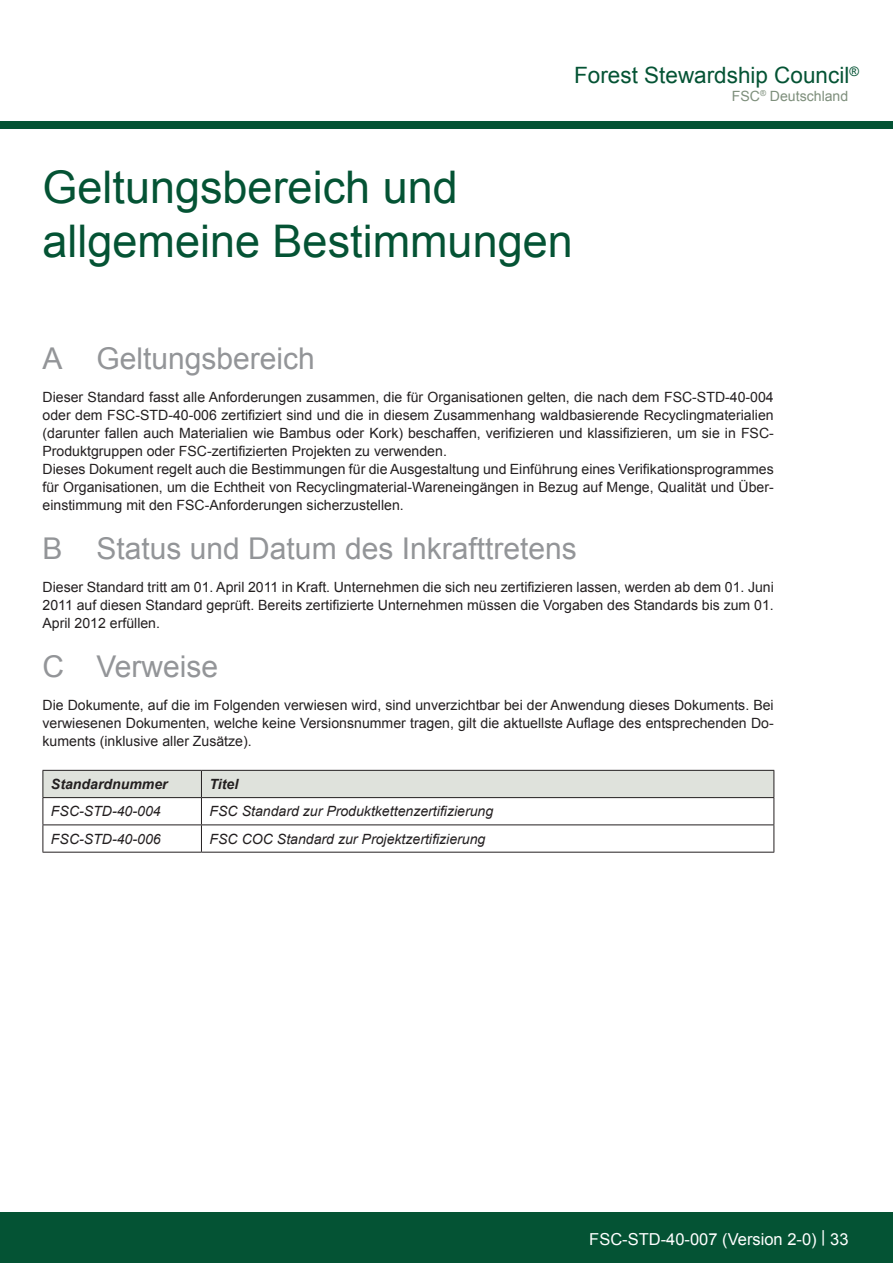
<style>
.page{position:relative;width:893px;height:1263px;background:#fff}
.page>*{position:absolute;margin:0;border:0;box-sizing:border-box;transform-origin:0 0}
.t1{font:45px/54px "Arial";color:#045334}
.t2{font:30px "Arial";color:#939598}
.t3{font:22.5px "Arial";color:#045334}
.t4{font:16.5px "Arial";color:#fff}
.t5{font:14.1px/18px "Arial";color:#231f20;text-align:justify}
.t6{font:italic 14.1px "Arial";color:#231f20}
.t7{font:italic 700 14.1px "Arial";color:#231f20}
.t8{font:14.1px "Arial";color:#7e8f7c}
</style>
<div class="page">
<div style="left:0;top:122px;width:893px;height:7px;background:#045334"></div>
<div style="left:0;top:1212px;width:893px;height:51px;background:#045334"></div>
<svg style="left:43px;top:770px;width:731px;height:82px"></svg>
<hr style="left:43px;top:852px;width:158px;height:1px;background:#231f20">
<hr style="left:201px;top:852px;width:573px;height:1px;background:#231f20">
<h3 class="t3" style="left:574px;top:60px;width:286px">Forest Stewardship Council<sup>®</sup></h3>
<p class="t8" style="left:732px;top:87px;width:118px">FSC<sup>®</sup> Deutschland</p>
<h1 class="t1" style="left:43px;top:161px;width:532px">Geltungsbereich und allgemeine Bestimmungen</h1>
<h2 class="t2" style="left:43px;top:339px;width:274px">A Geltungsbereich</h2>
<p class="t5" style="left:43px;top:389px;width:733px;text-align:left">Dieser Standard fasst alle Anforderungen zusammen, die für Organisationen gelten, die nach dem FSC-STD-40-004 oder dem FSC-STD-40-006 zertifiziert sind und die in diesem Zusammenhang waldbasierende Recyclingmaterialien (darunter fallen auch Materialien wie Bambus oder Kork) beschaffen, verifizieren und klassifizieren, um sie in FSC-Produktgruppen oder FSC-zertifizierten Projekten zu verwenden.<br>Dieses Dokument regelt auch die Bestimmungen für die Ausgestaltung und Einführung eines Verifikationsprogrammes für Organisationen, um die Echtheit von Recyclingmaterial-Wareneingängen in Bezug auf Menge, Qualität und Über&shy;einstimmung mit den FSC-Anforderungen sicherzustellen.</p>
<h2 class="t2" style="left:43px;top:529px;width:536px">B Status und Datum des Inkrafttretens</h2>
<p class="t5" style="left:43px;top:578px;width:733px">Dieser Standard tritt am 01. April 2011 in Kraft. Unternehmen die sich neu zertifizieren lassen, werden ab dem 01. Juni 2011 auf diesen Standard geprüft. Bereits zertifizierte Unternehmen müssen die Vorgaben des Standards bis zum 01.<br>April 2012 erfüllen.</p>
<h2 class="t2" style="left:43px;top:647px;width:177px">C Verweise</h2>
<p class="t5" style="left:43px;top:696px;width:733px">Die Dokumente, auf die im Folgenden verwiesen wird, sind unverzichtbar bei der Anwendung dieses Dokuments. Bei verwiesenen Dokumenten, welche keine Versionsnummer tragen, gilt die aktuellste Auflage des entsprechenden Do&shy;kuments (inklusive aller Zusätze).</p>
<p class="t7" style="left:51px;top:775px;width:118px">Standardnummer</p>
<p class="t7" style="left:210px;top:775px;width:30px">Titel</p>
<p class="t6" style="left:51px;top:802px;width:111px">FSC-STD-40-004</p>
<p class="t6" style="left:210px;top:802px;width:285px">FSC Standard zur Produktkettenzertifizierung</p>
<p class="t6" style="left:51px;top:829px;width:111px">FSC-STD-40-006</p>
<p class="t6" style="left:210px;top:829px;width:277px">FSC COC Standard zur Projektzertifizierung</p>
<p class="t4" style="left:589px;top:1228px;width:261px">FSC-STD-40-007 (Version 2-0) | 33</p>
</div>
